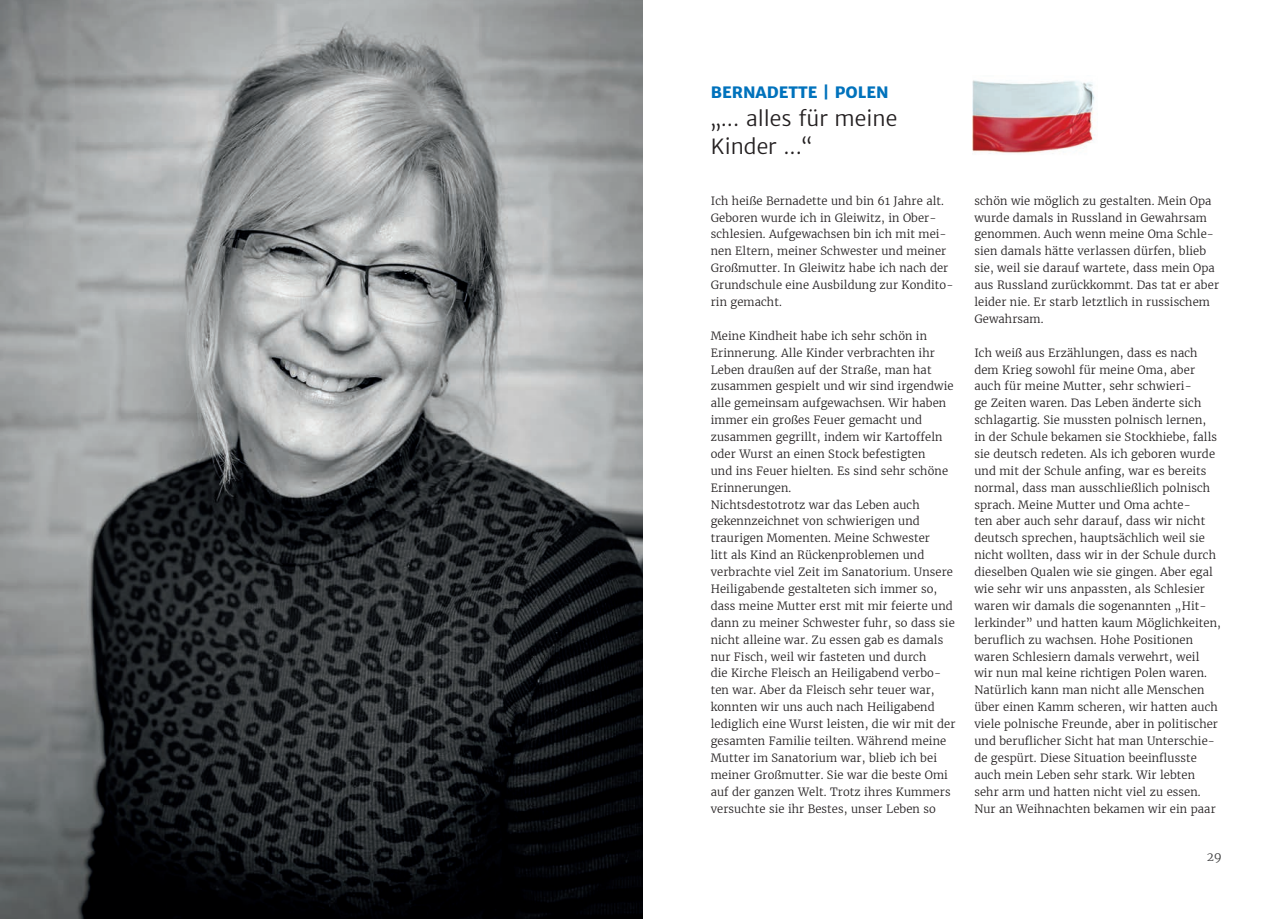
<style>
.page{position:relative;width:1285px;height:919px;background:#fff}
.page>*{position:absolute;margin:0;border:0;box-sizing:border-box;transform-origin:0 0}
.t1{font:300 21px/28px "Merriweather Sans";color:#231f20}
.t2{font:800 15.75px "Merriweather Sans";color:#0072bc}
.t3{font:300 12px "Merriweather";color:#3e3e3f}
.t4{font:300 11.25px/16.8px "Merriweather";letter-spacing:.01em;color:#231f20}
</style>
<div class="page">
<img style="left:0;top:0;width:642px;height:918px">
<img style="left:972px;top:80px;width:123px;height:74px">
<h2 class="t2" style="left:710px;top:82px;width:179px">BERNADETTE | POLEN</h2>
<h1 class="t1" style="left:710px;top:104px;width:188px">„... alles für meine<br>Kinder ...“</h1>
<p class="t4" style="left:710px;top:192px;width:244px">Ich heiße Bernadette und bin 61 Jahre alt.<br>Geboren wurde ich in Gleiwitz, in Ober&shy;schlesien. Aufgewachsen bin ich mit mei&shy;nen Eltern, meiner Schwester und meiner Großmutter. In Gleiwitz habe ich nach der Grundschule eine Ausbildung zur Kondito&shy;rin gemacht.</p>
<p class="t4" style="left:710px;top:327px;width:246px">Meine Kindheit habe ich sehr schön in Erinnerung. Alle Kinder verbrachten ihr Leben draußen auf der Straße, man hat zusammen gespielt und wir sind irgendwie alle gemeinsam aufgewachsen. Wir haben immer ein großes Feuer gemacht und zusammen gegrillt, indem wir Kartoffeln oder Wurst an einen Stock befestigten<br>und ins Feuer hielten. Es sind sehr schöne Erinnerungen.<br>Nichtsdestotrotz war das Leben auch gekennzeichnet von schwierigen und traurigen Momenten. Meine Schwester<br>litt als Kind an Rückenproblemen und verbrachte viel Zeit im Sanatorium. Unsere Heiligabende gestalteten sich immer so, dass meine Mutter erst mit mir feierte und dann zu meiner Schwester fuhr, so dass sie nicht alleine war. Zu essen gab es damals nur Fisch, weil wir fasteten und durch<br>die Kirche Fleisch an Heiligabend verbo&shy;ten war. Aber da Fleisch sehr teuer war, konnten wir uns auch nach Heiligabend lediglich eine Wurst leisten, die wir mit der gesamten Familie teilten. Während meine Mutter im Sanatorium war, blieb ich bei meiner Großmutter. Sie war die beste Omi auf der ganzen Welt. Trotz ihres Kummers versuchte sie ihr Bestes, unser Leben so</p>
<p class="t4" style="left:974px;top:192px;width:246px">schön wie möglich zu gestalten. Mein Opa wurde damals in Russland in Gewahrsam genommen. Auch wenn meine Oma Schle&shy;sien damals hätte verlassen dürfen, blieb sie, weil sie darauf wartete, dass mein Opa aus Russland zurückkommt. Das tat er aber leider nie. Er starb letztlich in russischem Gewahrsam.</p>
<p class="t4" style="left:974px;top:344px;width:248px">Ich weiß aus Erzählungen, dass es nach dem Krieg sowohl für meine Oma, aber auch für meine Mutter, sehr schwieri-<br>ge Zeiten waren. Das Leben änderte sich schlagartig. Sie mussten polnisch lernen,<br>in der Schule bekamen sie Stockhiebe, falls sie deutsch redeten. Als ich geboren wurde und mit der Schule anfing, war es bereits normal, dass man ausschließlich polnisch sprach. Meine Mutter und Oma achte-<br>ten aber auch sehr darauf, dass wir nicht deutsch sprechen, hauptsächlich weil sie nicht wollten, dass wir in der Schule durch dieselben Qualen wie sie gingen. Aber egal wie sehr wir uns anpassten, als Schlesier waren wir damals die sogenannten „Hit&shy;lerkinder” und hatten kaum Möglichkeiten, beruflich zu wachsen. Hohe Positionen waren Schlesiern damals verwehrt, weil<br>wir nun mal keine richtigen Polen waren.<br>Natürlich kann man nicht alle Menschen über einen Kamm scheren, wir hatten auch viele polnische Freunde, aber in politischer und beruflicher Sicht hat man Unterschie&shy;de gespürt. Diese Situation beeinflusste auch mein Leben sehr stark. Wir lebten sehr arm und hatten nicht viel zu essen.<br>Nur an Weihnachten bekamen wir ein paar</p>
<p class="t3" style="left:1206px;top:848px;width:17px">29</p>
</div>
